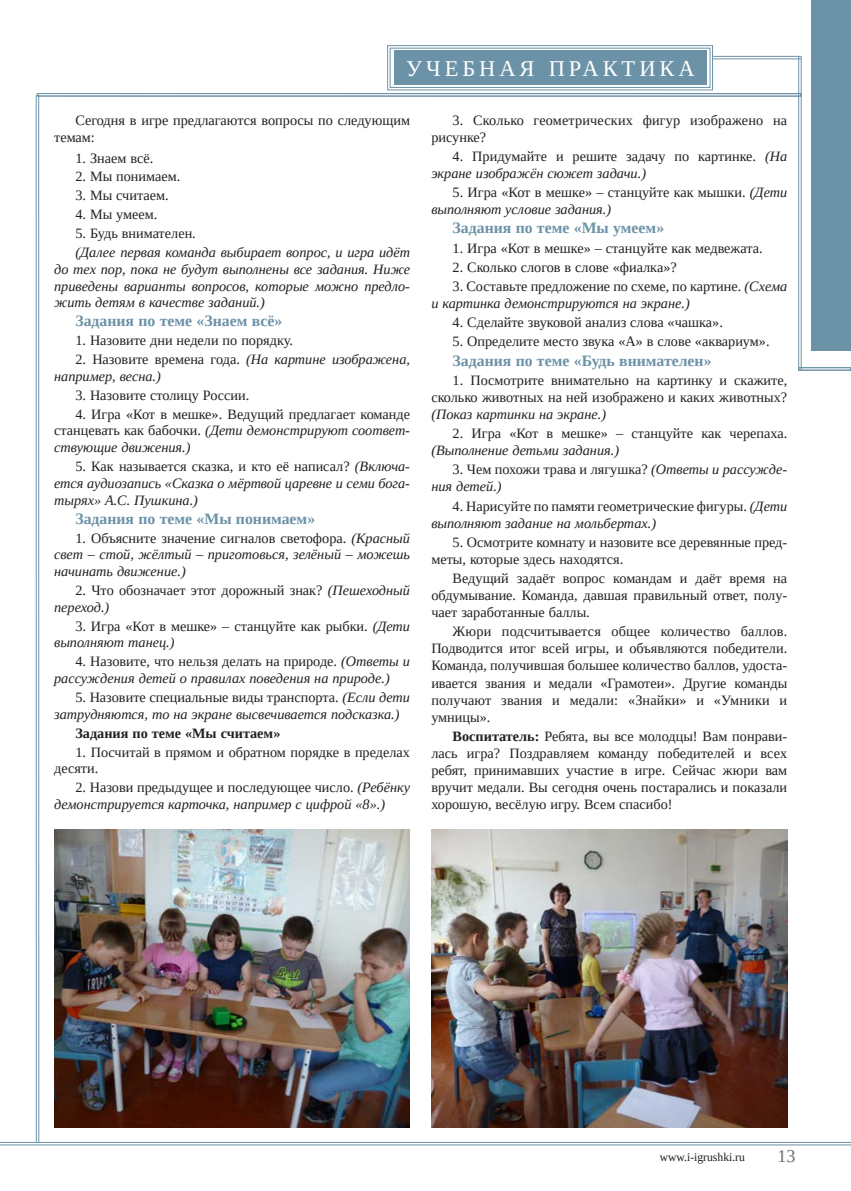
<style>
.page{position:relative;width:851px;height:1191px;background:#fff}
.page>*{position:absolute;margin:0;border:0;box-sizing:border-box;transform-origin:0 0}
.t1{font:22.5px "Tinos";letter-spacing:.175em;color:#fff}
.t2{font:18px "Tinos";color:#6c6d70}
.t3{font:700 15.75px "Tinos";color:#6c92a7}
.t4{font:14.25px/17.1px "Tinos";color:#231f20}
.t5{font:italic 14.25px/16.8px "Tinos";color:#231f20}
.t6{font:700 14.25px "Tinos";color:#231f20}
.t7{font:12px "Tinos";color:#231f20}
.s1{font-style:normal}
.s2{font-style:italic}
.s3{font-weight:700}
</style>
<div class="page">
<svg style="left:387px;top:45px;width:326px;height:45px"></svg>
<div style="left:390px;top:48px;width:320px;height:40px;border:1px solid #6c92a7"></div>
<div style="left:394px;top:51px;width:312px;height:34px;background:#6c92a7"></div>
<div style="left:811px;top:0;width:39px;height:350px;background:#6c92a7"></div>
<hr style="left:0;top:1142px;width:850px;height:1px;background:#6c92a7">
<hr style="left:0;top:1144px;width:850px;height:1px;background:#6c92a7">
<div style="left:37px;top:93px;width:764px;height:3px;border:1px solid #6c92a7"></div>
<hr style="left:38px;top:95px;width:1px;height:1047px;background:#6c92a7">
<hr style="left:36px;top:95px;width:1px;height:1047px;background:#6c92a7">
<div style="left:798px;top:367px;width:52px;height:3px;border:1px solid #6c92a7"></div>
<hr style="left:800px;top:56px;width:1px;height:314px;background:#6c92a7">
<hr style="left:798px;top:56px;width:1px;height:314px;background:#6c92a7">
<hr style="left:713px;top:56px;width:87px;height:1px;background:#6c92a7">
<hr style="left:713px;top:59px;width:87px;height:1px;background:#6c92a7">
<img style="left:431px;top:829px;width:356px;height:298px">
<img style="left:54px;top:829px;width:356px;height:298px">
<h1 class="t1" style="left:406px;top:53px;width:290px">УЧЕБНАЯ ПРАКТИКА</h1>
<p class="t4" style="left:54px;top:111px;width:357px;text-indent:21px">Сегодня в игре предлагаются вопросы по следующим темам:</p>
<p class="t4" style="left:75px;top:149px;width:79px">1. Знаем всё.</p>
<p class="t4" style="left:75px;top:168px;width:106px">2. Мы понимаем.</p>
<p class="t4" style="left:75px;top:187px;width:95px">3. Мы считаем.</p>
<p class="t4" style="left:75px;top:206px;width:83px">4. Мы умеем.</p>
<p class="t4" style="left:75px;top:225px;width:122px">5. Будь внимателен.</p>
<p class="t5" style="left:54px;top:244px;width:357px;text-align:justify;text-indent:21px">(Далее первая команда выбирает вопрос, и игра идёт до тех пор, пока не будут выполнены все задания. Ниже приведены варианты вопросов, которые можно предло&shy;жить детям в качестве заданий.)</p>
<p class="t3" style="left:75px;top:310px;width:208px">Задания по теме «Знаем всё»</p>
<p class="t4" style="left:75px;top:332px;width:219px">1. Назовите дни недели по порядку.</p>
<p class="t5" style="left:54px;top:351px;width:357px;text-indent:21px"><span class="s1">2. Назовите времена года.</span> (На картине изображена, например, весна.)</p>
<p class="t4" style="left:75px;top:386px;width:175px">3. Назовите столицу России.</p>
<p class="t4" style="left:54px;top:405px;width:357px;text-align:justify;text-indent:21px">4. Игра «Кот в мешке». Ведущий предлагает команде станцевать как бабочки. <span class="s2">(Дети демонстрируют соответ&shy;ствующие движения.)</span></p>
<p class="t5" style="left:54px;top:458px;width:357px;text-align:justify;text-indent:21px"><span class="s1">5. Как называется сказка, и кто её написал?</span> (Включа&shy;ется аудиозапись «Сказка о мёртвой царевне и семи бога&shy;тырях» А.С. Пушкина.)</p>
<p class="t3" style="left:75px;top:508px;width:241px">Задания по теме «Мы понимаем»</p>
<p class="t5" style="left:54px;top:529px;width:357px;text-align:justify;text-indent:21px"><span class="s1">1. Объясните значение сигналов светофора.</span> (Красный свет – стой, жёлтый – приготовься, зелёный – можешь начинать движение.)</p>
<p class="t4" style="left:54px;top:582px;width:357px;text-indent:21px">2. Что обозначает этот дорожный знак? <span class="s2">(Пешеходный переход.)</span></p>
<p class="t4" style="left:54px;top:617px;width:357px;text-indent:21px">3. Игра «Кот в мешке» – станцуйте как рыбки. <span class="s2">(Дети выполняют танец.)</span></p>
<p class="t5" style="left:54px;top:653px;width:357px;text-indent:21px"><span class="s1">4. Назовите, что нельзя делать на природе.</span> (Ответы и рассуждения детей о правилах поведения на природе.)</p>
<p class="t5" style="left:54px;top:689px;width:357px;text-indent:21px"><span class="s1">5. Назовите специальные виды транспорта.</span> (Если дети затрудняются, то на экране высвечивается подсказка.)</p>
<p class="t6" style="left:75px;top:723px;width:206px">Задания по теме «Мы считаем»</p>
<p class="t4" style="left:54px;top:743px;width:357px;text-indent:21px">1. Посчитай в прямом и обратном порядке в пределах десяти.</p>
<p class="t5" style="left:54px;top:779px;width:357px;text-indent:21px"><span class="s1">2. Назови предыдущее и последующее число.</span> (Ребёнку демонстрируется карточка, например с цифрой «8».)</p>
<p class="t4" style="left:431px;top:111px;width:357px;text-indent:21px">3. Сколько геометрических фигур изображено на рисунке?</p>
<p class="t4" style="left:431px;top:148px;width:357px;text-indent:21px">4. Придумайте и решите задачу по картинке. <span class="s2">(На экране изображён сюжет задачи.)</span></p>
<p class="t4" style="left:431px;top:184px;width:357px;text-indent:21px">5. Игра «Кот в мешке» – станцуйте как мышки. <span class="s2">(Дети выполняют условие задания.)</span></p>
<p class="t3" style="left:452px;top:217px;width:213px">Задания по теме «Мы умеем»</p>
<p class="t4" style="left:452px;top:239px;width:311px">1. Игра «Кот в мешке» – станцуйте как медвежата.</p>
<p class="t4" style="left:452px;top:258px;width:226px">2. Сколько слогов в слове «фиалка»?</p>
<p class="t4" style="left:431px;top:278px;width:357px;text-indent:21px">3. Составьте предложение по схеме, по картине. <span class="s2">(Схема и картинка демонстрируются на экране.)</span></p>
<p class="t4" style="left:452px;top:314px;width:272px">4. Сделайте звуковой анализ слова «чашка».</p>
<p class="t4" style="left:452px;top:333px;width:318px">5. Определите место звука «А» в слове «аквариум».</p>
<p class="t3" style="left:452px;top:350px;width:260px">Задания по теме «Будь внимателен»</p>
<p class="t4" style="left:431px;top:371px;width:357px;text-align:right">1. Посмотрите внимательно на картинку и скажите, сколько животных на ней изображено и каких животных?</p>
<p class="t5" style="left:431px;top:406px;width:176px">(Показ картинки на экране.)</p>
<p class="t4" style="left:452px;top:425px;width:336px">2. Игра «Кот в мешке» – станцуйте как черепаха.</p>
<p class="t5" style="left:431px;top:442px;width:189px">(Выполнение детьми задания.)</p>
<p class="t5" style="left:431px;top:461px;width:357px;text-indent:21px"><span class="s1">3. Чем похожи трава и лягушка?</span> (Ответы и рассужде&shy;ния детей.)</p>
<p class="t4" style="left:431px;top:497px;width:357px;text-indent:21px">4. Нарисуйте по памяти геометрические фигуры. <span class="s2">(Дети выполняют задание на мольбертах.)</span></p>
<p class="t4" style="left:431px;top:533px;width:357px;text-indent:21px">5. Осмотрите комнату и назовите все деревянные пред&shy;меты, которые здесь находятся.</p>
<p class="t4" style="left:431px;top:569px;width:357px;text-align:justify;text-indent:21px">Ведущий задаёт вопрос командам и даёт время на обдумывание. Команда, давшая правильный ответ, полу&shy;чает заработанные баллы.</p>
<p class="t4" style="left:431px;top:623px;width:357px;text-align:justify;text-indent:21px">Жюри подсчитывается общее количество баллов.<br>Подводится итог всей игры, и объявляются победители.<br>Команда, получившая большее количество баллов, удоста&shy;ивается звания и медали «Грамотеи». Другие команды получают звания и медали: «Знайки» и «Умники и умницы».</p>
<p class="t4" style="left:431px;top:727px;width:357px;text-align:justify;text-indent:21px"><span class="s3">Воспитатель:</span> Ребята, вы все молодцы! Вам понрави&shy;лась игра? Поздравляем команду победителей и всех ребят, принимавших участие в игре. Сейчас жюри вам вручит медали. Вы сегодня очень постарались и показали хорошую, весёлую игру. Всем спасибо!</p>
<p class="t7" style="left:659px;top:1148px;width:87px">www.i-igrushki.ru</p>
<p class="t2" style="left:777px;top:1144px;width:19px">13</p>
</div>
